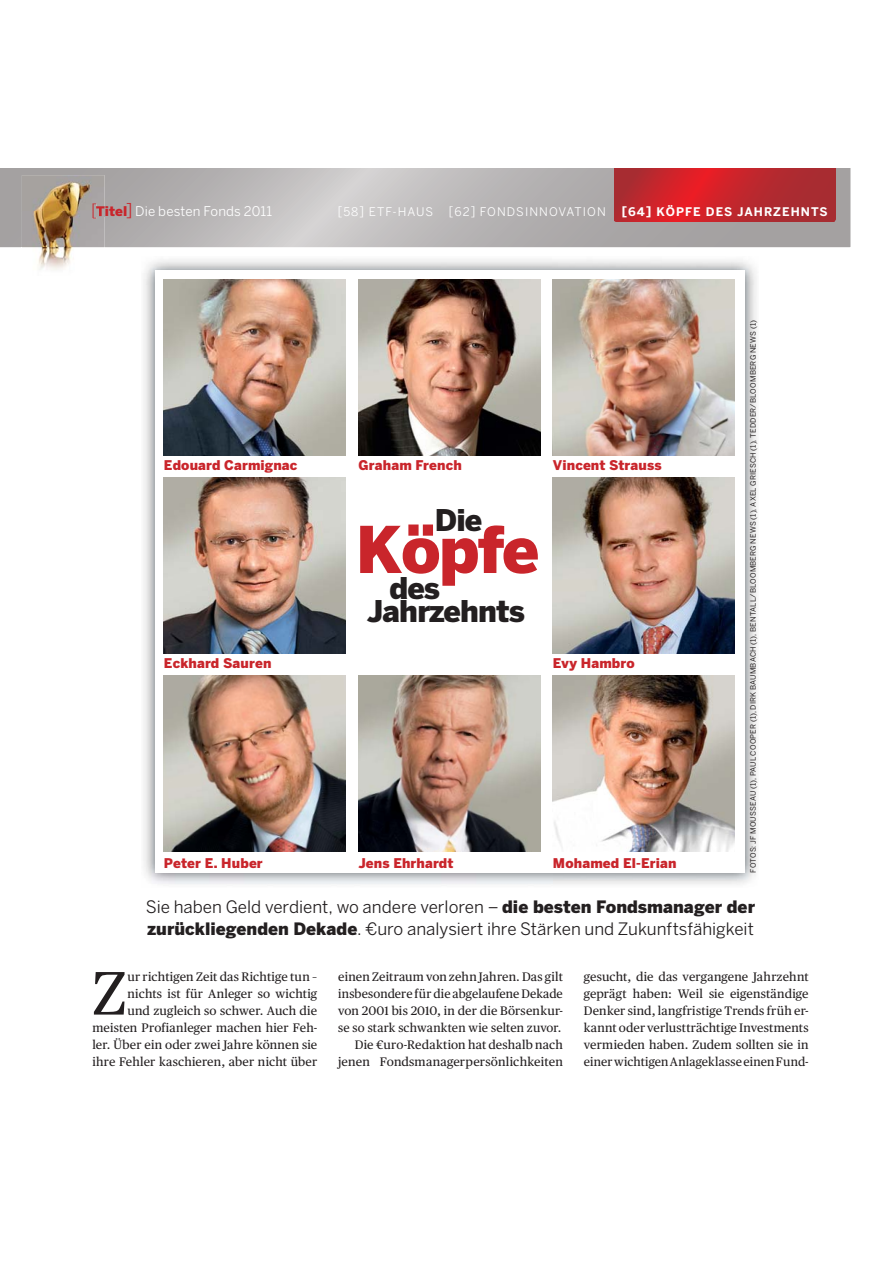
<style>
.page{position:relative;width:893px;height:1263px;background:#fff}
.page>*{position:absolute;margin:0;border:0;box-sizing:border-box;transform-origin:0 0}
.t1{font:900 63.75px "Benton Sans";letter-spacing:-.03em;color:#c9252b}
.t2{font:61.35px "Publico Text";color:#231f20}
.t3{font:900 29.7px "Benton Sans";letter-spacing:-.025em;color:#231f20}
.t4{font:16.95px/22.2px "Benton Sans";color:#231f20}
.t5{font:900 13.35px "Benton Sans";letter-spacing:.01em;color:#c9252b}
.t6{font:13.35px "Benton Sans";letter-spacing:.01em;color:#fff}
.t7{font:12.3px/17px "Publico Text";letter-spacing:.01em;color:#231f20;text-align:right}
.t8{font:11.85px "Benton Sans";letter-spacing:.09em;color:#fff}
.t9{font:700 11.85px "Benton Sans";letter-spacing:.09em;color:#fff}
.t10{font:7.35px "Benton Sans";letter-spacing:.025em;color:#231f20}
.s1{font-size:16.2px;color:#c9252b}
.s2{font-weight:900;color:#c9252b}
.s3{font-weight:900}
</style>
<div class="page">
<svg style="left:0;top:168px;width:850px;height:79px;background:#b6b3b3"></svg>
<svg style="left:614px;top:168px;width:221px;height:53px;background:#c0262c"></svg>
<img style="left:22px;top:175px;width:83px;height:95px">
<img style="left:92px;top:203px;width:5px;height:16px">
<svg style="left:96px;top:206px;width:9px;height:10px"></svg>
<img style="left:143px;top:259px;width:614px;height:626px">
<div style="left:155px;top:271px;width:589px;height:602px;background:#fff"></div>
<img style="left:358px;top:676px;width:182px;height:175px">
<img style="left:553px;top:280px;width:182px;height:175px">
<img style="left:164px;top:280px;width:182px;height:175px">
<img style="left:164px;top:478px;width:182px;height:175px">
<img style="left:553px;top:676px;width:182px;height:175px">
<img style="left:358px;top:280px;width:182px;height:175px">
<img style="left:553px;top:478px;width:182px;height:175px">
<img style="left:164px;top:676px;width:182px;height:175px">
<p class="t6" style="left:91px;top:206px;width:183px"><span class="s1">[</span><span class="s2">Titel</span><span class="s1">]</span> Die besten Fonds 2011</p>
<p class="t8" style="left:338px;top:207px;width:97px">[58] ETF-HAUS</p>
<p class="t8" style="left:449px;top:207px;width:159px">[62] FONDSINNOVATION</p>
<p class="t9" style="left:622px;top:207px;width:207px">[64] KÖPFE DES JAHRZEHNTS</p>
<p class="t5" style="left:164px;top:460px;width:135px">Edouard Carmignac</p>
<p class="t5" style="left:164px;top:659px;width:109px">Eckhard Sauren</p>
<p class="t5" style="left:358px;top:460px;width:105px">Graham French</p>
<h3 class="t3" style="left:435px;top:509px;width:49px">Die</h3>
<h1 class="t1" style="left:356px;top:526px;width:185px">Köpfe</h1>
<h3 class="t3" style="left:367px;top:600px;width:160px">Jahrzehnts</h3>
<h3 class="t3" style="left:389px;top:577px;width:52px">des</h3>
<p class="t5" style="left:553px;top:460px;width:110px">Vincent Strauss</p>
<p class="t5" style="left:553px;top:659px;width:83px">Evy Hambro</p>
<p class="t5" style="left:164px;top:858px;width:100px">Peter E. Huber</p>
<p class="t5" style="left:358px;top:858px;width:97px">Jens Ehrhardt</p>
<p class="t5" style="left:553px;top:858px;width:125px">Mohamed El-Erian</p>
<p class="t10" style="left:750px;top:873px;width:554px;rotate:-90deg">FOTOS: JF MOUSSEAU (1), PAUL COOPER (1), DIRK BAUMBACH (1), BENTALL/BLOOMBERG NEWS (1), AXEL GRIESCH (1), TEDDER/BLOOMBERG NEWS (1)</p>
<h3 class="t4" style="left:146px;top:897px;width:611px">Sie haben Geld verdient, wo andere verloren – <span class="s3">die besten Fondsmanager der zurückliegenden Dekade</span>. €uro analysiert ihre Stärken und Zukunftsfähigkeit</h3>
<p class="t7" style="left:92px;top:969px;width:226px">ur richtigen Zeit das Richtige tun – nichts ist für Anleger so wichtig<br>und zugleich so schwer. Auch die meisten Profianleger machen hier Feh&shy;ler. Über ein oder zwei Jahre können sie ihre Fehler kaschieren, aber nicht über</p>
<p class="t7" style="left:338px;top:969px;width:226px">einen Zeitraum von zehn Jahren. Das gilt insbesondere für die abgelaufene Dekade von 2001 bis 2010, in der die Börsenkur&shy;se so stark schwankten wie selten zuvor.<br>Die €uro-Redaktion hat deshalb nach jenen Fondsmanagerpersönlichkeiten</p>
<p class="t7" style="left:584px;top:969px;width:226px;text-align:justify">gesucht, die das vergangene Jahrzehnt geprägt haben: Weil sie eigenständige Denker sind, langfristige Trends früh er&shy;kannt oder verlustträchtige Investments vermieden haben. Zudem sollten sie in einer wichtigen Anlageklasse einen Fund-</p>
<h2 class="t2" style="left:92px;top:966px;width:37px">Z</h2>
</div>
